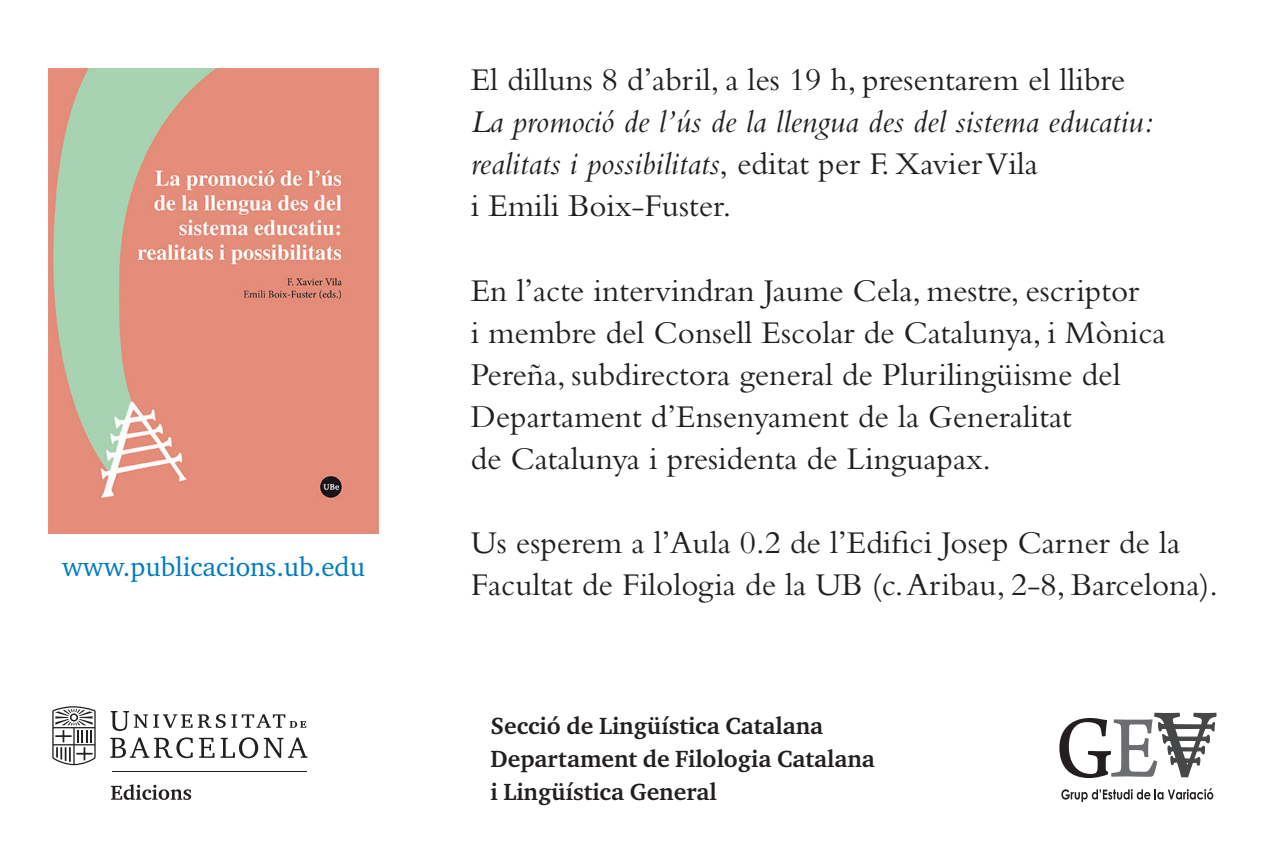
<style>
.page{position:relative;width:1276px;height:851px;background:#fff}
.page>*{position:absolute;margin:0;border:0;box-sizing:border-box;transform-origin:0 0}
.t1{font:33px/42px "Bembo Std";color:#231f20}
.t2{font:27px "Charter Itc T";color:#007cc2}
.t3{font:700 24px/33px "Charter ITC";color:#231f20}
.s1{font-style:italic}
</style>
<div class="page">
<svg style="left:110px;top:737px;width:197px;height:21px"></svg>
<svg style="left:111px;top:711px;width:195px;height:19px"></svg>
<svg style="left:52px;top:706px;width:44px;height:59px"></svg>
<hr style="left:113px;top:771px;width:194px;height:1px;background:#231f20">
<svg style="left:111px;top:784px;width:80px;height:15px"></svg>
<svg style="left:1059px;top:712px;width:157px;height:66px"></svg>
<svg style="left:1061px;top:788px;width:152px;height:13px"></svg>
<img style="left:49px;top:68px;width:329px;height:466px">
<p class="t2" style="left:62px;top:549px;width:305px">www.publicacions.ub.edu</p>
<p class="t1" style="left:471px;top:58px;width:684px">El dilluns 8 d’abril, a les 19 h, presentarem el llibre <span class="s1">La promoció de l’ús de la llengua des del sistema educatiu: realitats i possibilitats</span>, editat per F. Xavier Vila<br>i Emili Boix-Fuster.</p>
<p class="t1" style="left:471px;top:268px;width:696px">En l’acte intervindran Jaume Cela, mestre, escriptor<br>i membre del Consell Escolar de Catalunya, i Mònica Pereña, subdirectora general de Plurilingüisme del Departament d’Ensenyament de la Generalitat<br>de Catalunya i presidenta de Linguapax.</p>
<p class="t1" style="left:471px;top:520px;width:749px">Us esperem a l’Aula 0.2 de l’Edifici Josep Carner de la<br>Facultat de Filologia de la UB (c. Aribau, 2-8, Barcelona).</p>
<p class="t3" style="left:490px;top:709px;width:334px">Secció de Lingüística Catalana</p>
<p class="t3" style="left:490px;top:742px;width:386px">Departament de Filologia Catalana i Lingüística General</p>
</div>
